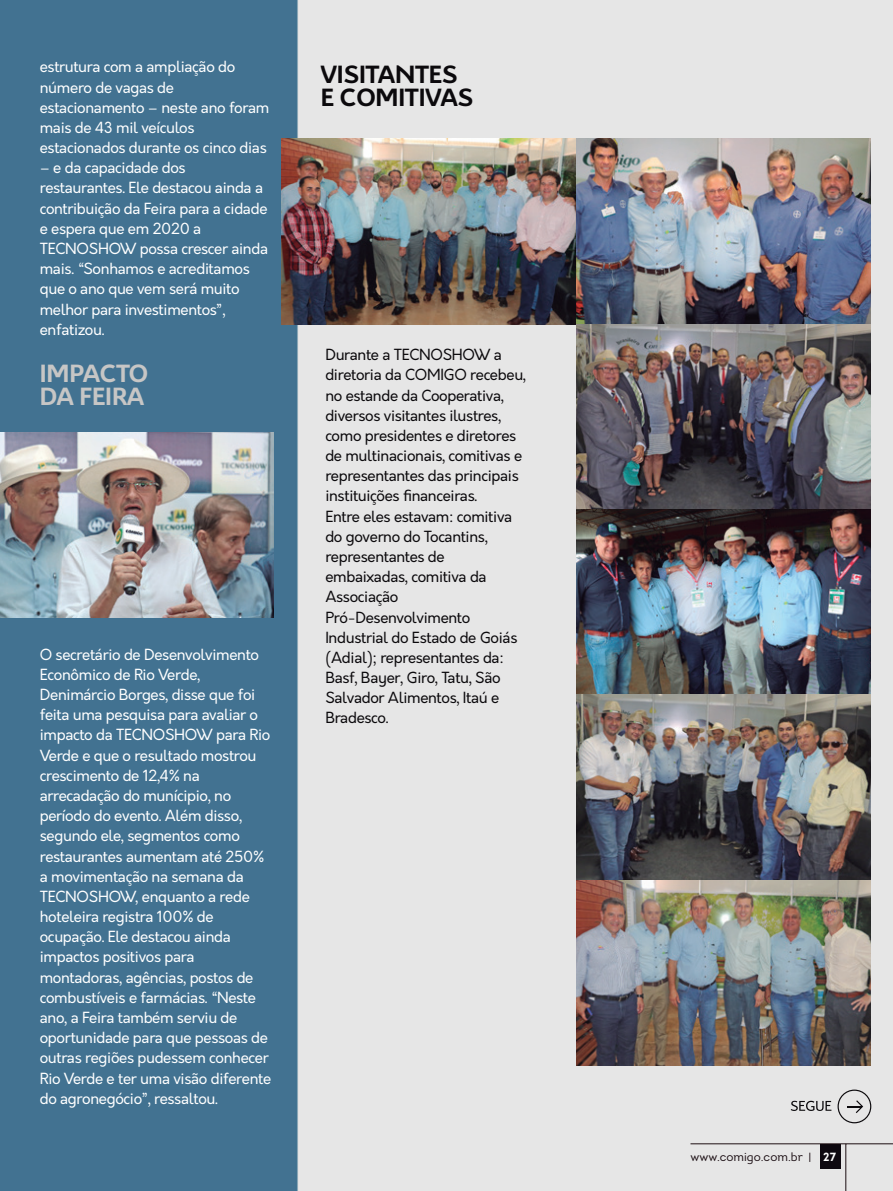
<style>
.page{position:relative;width:893px;height:1191px;background:#fff}
.page>*{position:absolute;margin:0;border:0;box-sizing:border-box;transform-origin:0 0}
.t1{font:700 27px/22.5px "Citroen";color:#0b090c}
.t2{font:700 27px/22.5px "Citroen";color:#c7c6c5}
.t3{font:15px/20.2px "Orkney";letter-spacing:-.02em;color:#fff}
.t4{font:15px/20.1px "Orkney";letter-spacing:-.02em;color:#0b090c}
.t5{font:11.85px "Intro";color:#1a0d12}
.s1{font-family:"Intro Bold Alt";color:#fff}
</style>
<div class="page">
<img style="left:0;top:0;width:893px;height:1191px">
<div style="left:820px;top:1143px;width:20px;height:25px;background:#0e0910"></div>
<svg style="left:845px;top:1143px;width:48px;height:48px;background:#ddd"></svg>
<hr style="left:690px;top:1143px;width:156px;height:1px;background:#1c0e12">
<img style="left:0;top:432px;width:273px;height:186px">
<img style="left:282px;top:139px;width:589px;height:185px">
<img style="left:576px;top:324px;width:295px;height:741px">
<svg style="left:791px;top:1100px;width:40px;height:11px"></svg>
<svg style="left:837px;top:1089px;width:34px;height:34px"></svg>
<p class="t3" style="left:40px;top:57px;width:231px">estrutura com a ampliação do número de vagas de estacionamento – neste ano foram mais de 43 mil veículos estacionados durante os cinco dias</p>
<p class="t3" style="left:40px;top:158px;width:230px">– e da capacidade dos restaurantes. Ele destacou ainda a contribuição da Feira para a cidade e espera que em 2020 a<br>TECNOSHOW possa crescer ainda mais. “Sonhamos e acreditamos que o ano que vem será muito melhor para investimentos”, enfatizou.</p>
<h1 class="t2" style="left:40px;top:361px;width:110px">IMPACTO<br>DA FEIRA</h1>
<p class="t3" style="left:40px;top:644px;width:233px">O secretário de Desenvolvimento<br>Econômico de Rio Verde,<br>Denimárcio Borges, disse que foi feita uma pesquisa para avaliar o impacto da TECNOSHOW para Rio<br>Verde e que o resultado mostrou crescimento de 12,4% na arrecadação do munícipio, no período do evento. Além disso, segundo ele, segmentos como restaurantes aumentam até 250% a movimentação na semana da<br>TECNOSHOW, enquanto a rede hoteleira registra 100% de ocupação. Ele destacou ainda impactos positivos para montadoras, agências, postos de combustíveis e farmácias. “Neste ano, a Feira também serviu de oportunidade para que pessoas de outras regiões pudessem conhecer<br>Rio Verde e ter uma visão diferente do agronegócio”, ressaltou.</p>
<h1 class="t1" style="left:321px;top:62px;width:154px">VISITANTES<br>E COMITIVAS</h1>
<p class="t4" style="left:325px;top:345px;width:202px">Durante a TECNOSHOW a diretoria da COMIGO recebeu, no estande da Cooperativa, diversos visitantes ilustres, como presidentes e diretores de multinacionais, comitivas e representantes das principais instituições financeiras.<br>Entre eles estavam: comitiva do governo do Tocantins, representantes de embaixadas, comitiva da<br>Associação<br>Pró-Desenvolvimento<br>Industrial do Estado de Goiás (Adial); representantes da:<br>Basf, Bayer, Giro, Tatu, São<br>Salvador Alimentos, Itaú e<br>Bradesco.</p>
<p class="t5" style="left:690px;top:1149px;width:147px">www.comigo.com.br | <span class="s1">27</span></p>
</div>
